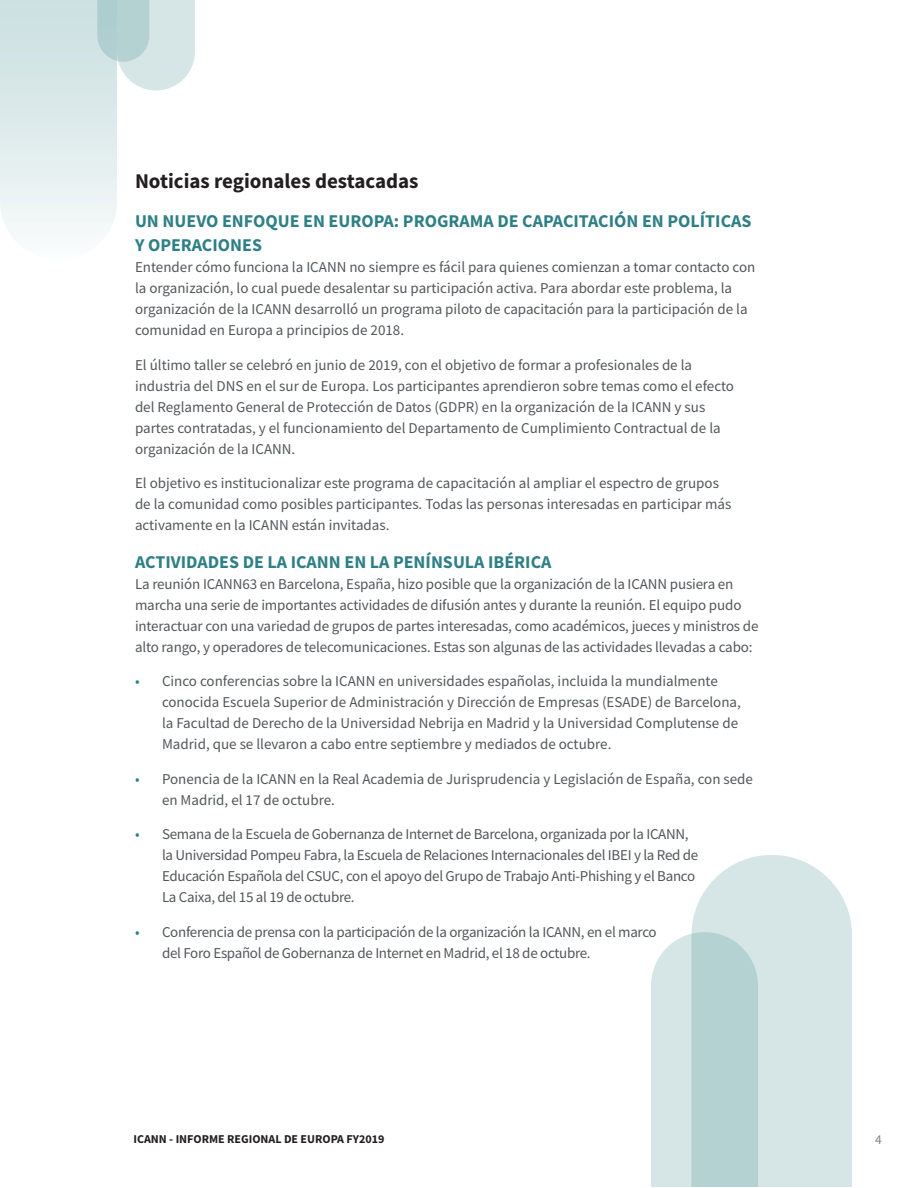
<style>
.page{position:relative;width:918px;height:1188px;background:#fff}
.page>*{position:absolute;margin:0;border:0;box-sizing:border-box;transform-origin:0 0}
.t1{font:700 21px "Source Sans Pro";color:#231f20}
.t2{font:700 18px/24px "Source Sans Pro";color:#2f8086}
.t3{font:15px/21px "Source Sans Pro";color:#53565a}
.t4{font:15px/21px "Source Sans Pro";letter-spacing:-.02em;color:#53565a}
.t5{font:13.5px "Source Sans Pro";color:#808285}
.t6{font:700 12px "Source Sans Pro";color:#231f20}
.s1{color:#2f8086}
</style>
<div class="page">
<svg style="left:691px;top:855px;width:161px;height:332px;background:#d9e7e8"></svg>
<svg style="left:651px;top:932px;width:107px;height:255px;background:#c3dadb"></svg>
<svg style="left:0;top:0;width:195px;height:233px"></svg>
<h1 class="t1" style="left:135px;top:167px;width:285px">Noticias regionales destacadas</h1>
<p class="t2" style="left:135px;top:209px;width:618px">UN NUEVO ENFOQUE EN EUROPA: PROGRAMA DE CAPACITACIÓN EN POLÍTICAS<br>Y OPERACIONES</p>
<p class="t3" style="left:135px;top:257px;width:622px">Entender cómo funciona la ICANN no siempre es fácil para quienes comienzan a tomar contacto con la organización, lo cual puede desalentar su participación activa. Para abordar este problema, la organización de la ICANN desarrolló un programa piloto de capacitación para la participación de la comunidad en Europa a principios de 2018.</p>
<p class="t3" style="left:135px;top:354px;width:601px">El último taller se celebró en junio de 2019, con el objetivo de formar a profesionales de la industria del DNS en el sur de Europa. Los participantes aprendieron sobre temas como el efecto del Reglamento General de Protección de Datos (GDPR) en la organización de la ICANN y sus partes contratadas, y el funcionamiento del Departamento de Cumplimiento Contractual de la organización de la ICANN.</p>
<p class="t3" style="left:135px;top:473px;width:598px">El objetivo es institucionalizar este programa de capacitación al ampliar el espectro de grupos de la comunidad como posibles participantes. Todas las personas interesadas en participar más activamente en la ICANN están invitadas.</p>
<p class="t2" style="left:135px;top:550px;width:418px">ACTIVIDADES DE LA ICANN EN LA PENÍNSULA IBÉRICA</p>
<p class="t3" style="left:135px;top:573px;width:625px">La reunión ICANN63 en Barcelona, España, hizo posible que la organización de la ICANN pusiera en marcha una serie de importantes actividades de difusión antes y durante la reunión. El equipo pudo interactuar con una variedad de grupos de partes interesadas, como académicos, jueces y ministros de alto rango, y operadores de telecomunicaciones. Estas son algunas de las actividades llevadas a cabo:</p>
<p class="t3" style="left:162px;top:671px;width:580px;text-indent:-27px"><span class="s1">•</span> Cinco conferencias sobre la ICANN en universidades españolas, incluida la mundialmente conocida Escuela Superior de Administración y Dirección de Empresas (ESADE) de Barcelona, la Facultad de Derecho de la Universidad Nebrija en Madrid y la Universidad Complutense de Madrid, que se llevaron a cabo entre septiembre y mediados de octubre.</p>
<p class="t3" style="left:162px;top:768px;width:593px;text-indent:-27px"><span class="s1">•</span> Ponencia de la ICANN en la Real Academia de Jurisprudencia y Legislación de España, con sede en Madrid, el 17 de octubre.</p>
<p class="t4" style="left:162px;top:824px;width:538px;text-indent:-27px"><span class="s1">•</span> Semana de la Escuela de Gobernanza de Internet de Barcelona, organizada por la ICANN, la Universidad Pompeu Fabra, la Escuela de Relaciones Internacionales del IBEI y la Red de Educación Española del CSUC, con el apoyo del Grupo de Trabajo Anti-Phishing y el Banco La Caixa, del 15 al 19 de octubre.</p>
<p class="t4" style="left:162px;top:921px;width:496px;text-indent:-27px"><span class="s1">•</span> Conferencia de prensa con la participación de la organización la ICANN, en el marco del Foro Español de Gobernanza de Internet en Madrid, el 18 de octubre.</p>
<p class="t6" style="left:134px;top:1131px;width:252px">ICANN - INFORME REGIONAL DE EUROPA FY2019</p>
<p class="t5" style="left:875px;top:1131px;width:8px">4</p>
</div>
